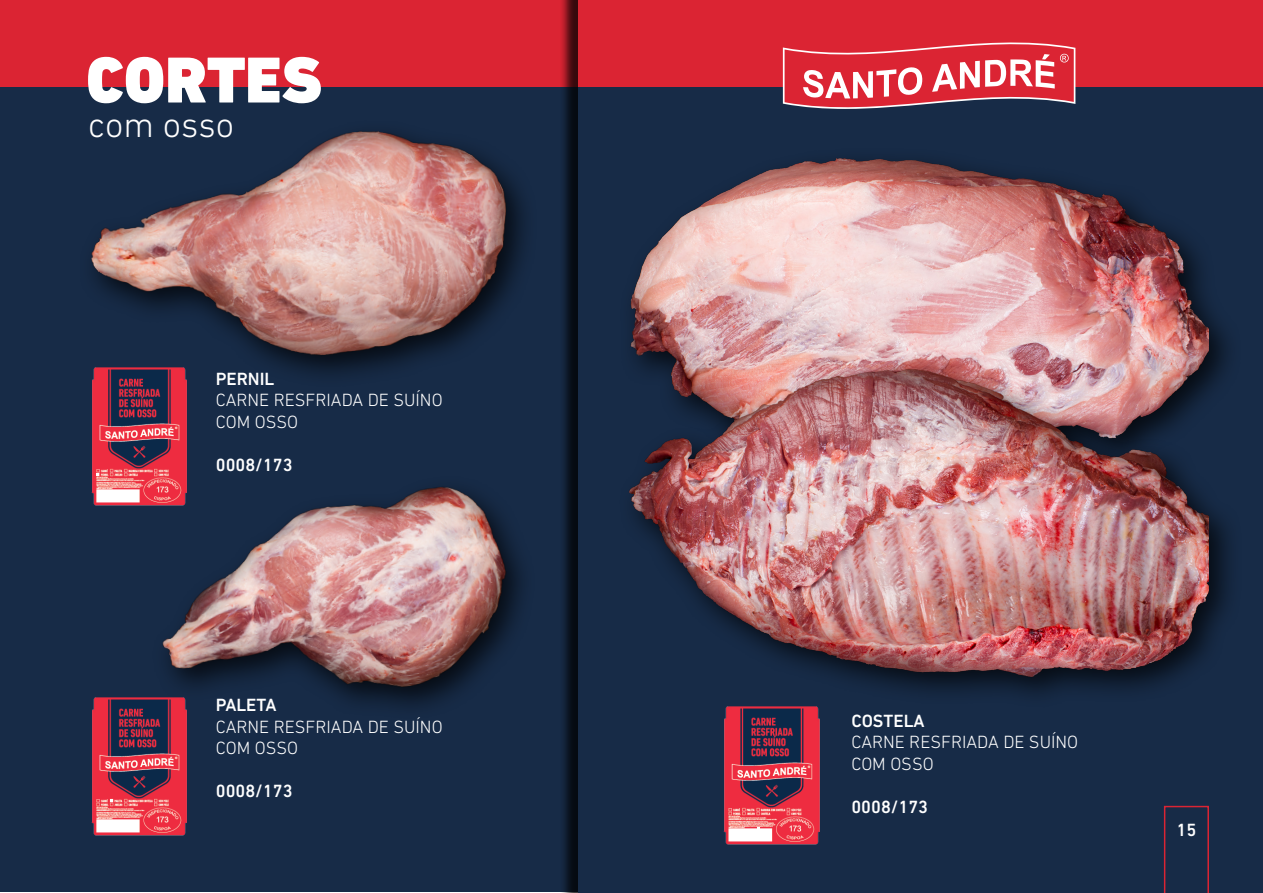
<style>
.page{position:relative;width:1263px;height:893px;background:#fff}
.page>*{position:absolute;margin:0;border:0;box-sizing:border-box;transform-origin:0 0}
.t1{font:900 66px "DIN Next LT Pro";color:#fff}
.t2{font:300 36px "DIN Next LT Pro";color:#fff}
.t3{font:300 18px/21.6px "DIN Next LT Pro";color:#fff}
.t4{font:500 18px "DIN Next LT Pro";color:#fff}
</style>
<div class="page">
<div style="left:0;top:0;width:840px;height:892px;background:#172b47"></div>
<div style="left:0;top:0;width:1263px;height:86px;background:#db2433"></div>
<div style="left:578px;top:0;width:685px;height:893px;background:#172b47"></div>
<img style="left:162px;top:466px;width:413px;height:240px">
<img style="left:90px;top:110px;width:488px;height:290px">
<img style="left:631px;top:97px;width:573px;height:202px">
<div style="left:618px;top:357px;width:625px;height:352px;background:#000;opacity:.75"></div>
<img style="left:627px;top:299px;width:582px;height:410px">
<div style="left:578px;top:0;width:685px;height:86px;background:#db2433"></div>
<svg style="left:783px;top:42px;width:292px;height:79px"></svg>
<img style="left:90px;top:367px;width:105px;height:140px">
<img style="left:91px;top:696px;width:104px;height:140px">
<img style="left:716px;top:706px;width:112px;height:139px">
<svg style="left:1164px;top:806px;width:45px;height:87px"></svg>
<h1 class="t1" style="left:86px;top:41px;width:238px">CORTES</h1>
<h2 class="t2" style="left:88px;top:104px;width:147px">com osso</h2>
<p class="t4" style="left:216px;top:368px;width:60px">PERNIL</p>
<p class="t3" style="left:216px;top:389px;width:228px">CARNE RESFRIADA DE SUÍNO<br>COM OSSO</p>
<p class="t4" style="left:216px;top:455px;width:78px">0008/173</p>
<p class="t4" style="left:216px;top:694px;width:62px">PALETA</p>
<p class="t3" style="left:216px;top:715px;width:228px">CARNE RESFRIADA DE SUÍNO<br>COM OSSO</p>
<p class="t4" style="left:216px;top:781px;width:78px">0008/173</p>
<p class="t4" style="left:851px;top:710px;width:75px">COSTELA</p>
<p class="t3" style="left:851px;top:731px;width:228px">CARNE RESFRIADA DE SUÍNO<br>COM OSSO</p>
<p class="t4" style="left:851px;top:796px;width:78px">0008/173</p>
<p class="t4" style="left:1176px;top:820px;width:21px">15</p>
</div>
